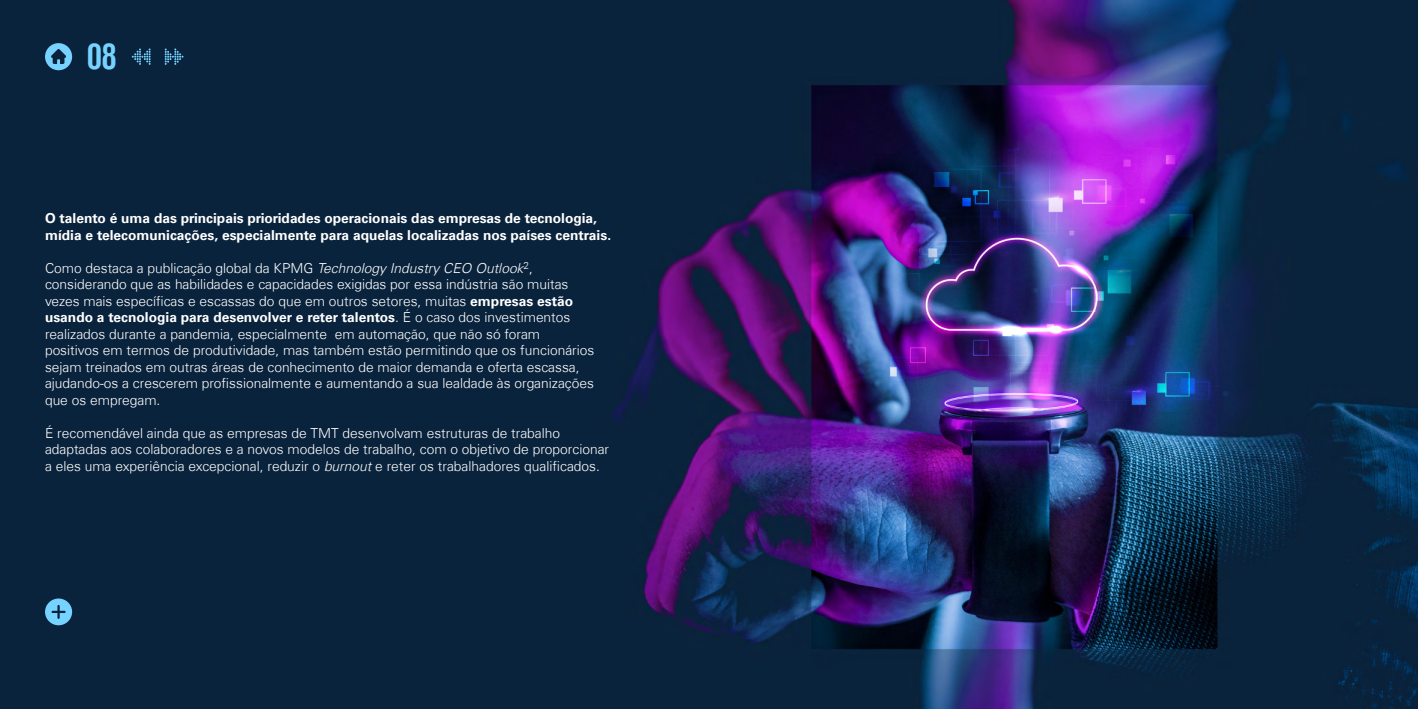
<style>
.page{position:relative;width:1418px;height:709px;background:#fff}
.page>*{position:absolute;margin:0;border:0;box-sizing:border-box;transform-origin:0 0}
.t1{font:700 37.5px "KPMG";color:#76d2ff}
.t2{font:300 13.75px/16.5px "Universfor KPMG";color:#fff}
.t3{font:700 13.75px/16.5px "Universfor KPMG";color:#fff}
.s1{font-style:italic}
.s2{font-weight:700}
</style>
<div class="page">
<img style="left:0;top:0;width:1417px;height:709px">
<svg style="left:165px;top:48px;width:18px;height:17px"></svg>
<svg style="left:132px;top:48px;width:19px;height:17px"></svg>
<svg style="left:45px;top:43px;width:27px;height:27px"></svg>
<svg style="left:45px;top:598px;width:27px;height:27px"></svg>
<h1 class="t1" style="left:87px;top:38px;width:31px">08</h1>
<p class="t3" style="left:45px;top:210px;width:567px">O talento é uma das principais prioridades operacionais das empresas de tecnologia, mídia e telecomunicações, especialmente para aquelas localizadas nos países centrais.</p>
<p class="t2" style="left:45px;top:259px;width:551px">Como destaca a publicação global da KPMG <span class="s1">Technology Industry CEO Outlook</span><sup>2</sup>, considerando que as habilidades e capacidades exigidas por essa indústria são muitas vezes mais específicas e escassas do que em outros setores, muitas <span class="s2">empresas estão usando a tecnologia para desenvolver e reter talentos</span>. É o caso dos investimentos realizados durante a pandemia, especialmente em automação, que não só foram positivos em termos de produtividade, mas também estão permitindo que os funcionários sejam treinados em outras áreas de conhecimento de maior demanda e oferta escassa, ajudando-os a crescerem profissionalmente e aumentando a sua lealdade às organizações que os empregam.</p>
<p class="t2" style="left:45px;top:424px;width:565px">É recomendável ainda que as empresas de TMT desenvolvam estruturas de trabalho adaptadas aos colaboradores e a novos modelos de trabalho, com o objetivo de proporcionar a eles uma experiência excepcional, reduzir o <span class="s1">burnout</span> e reter os trabalhadores qualificados.</p>
</div>
